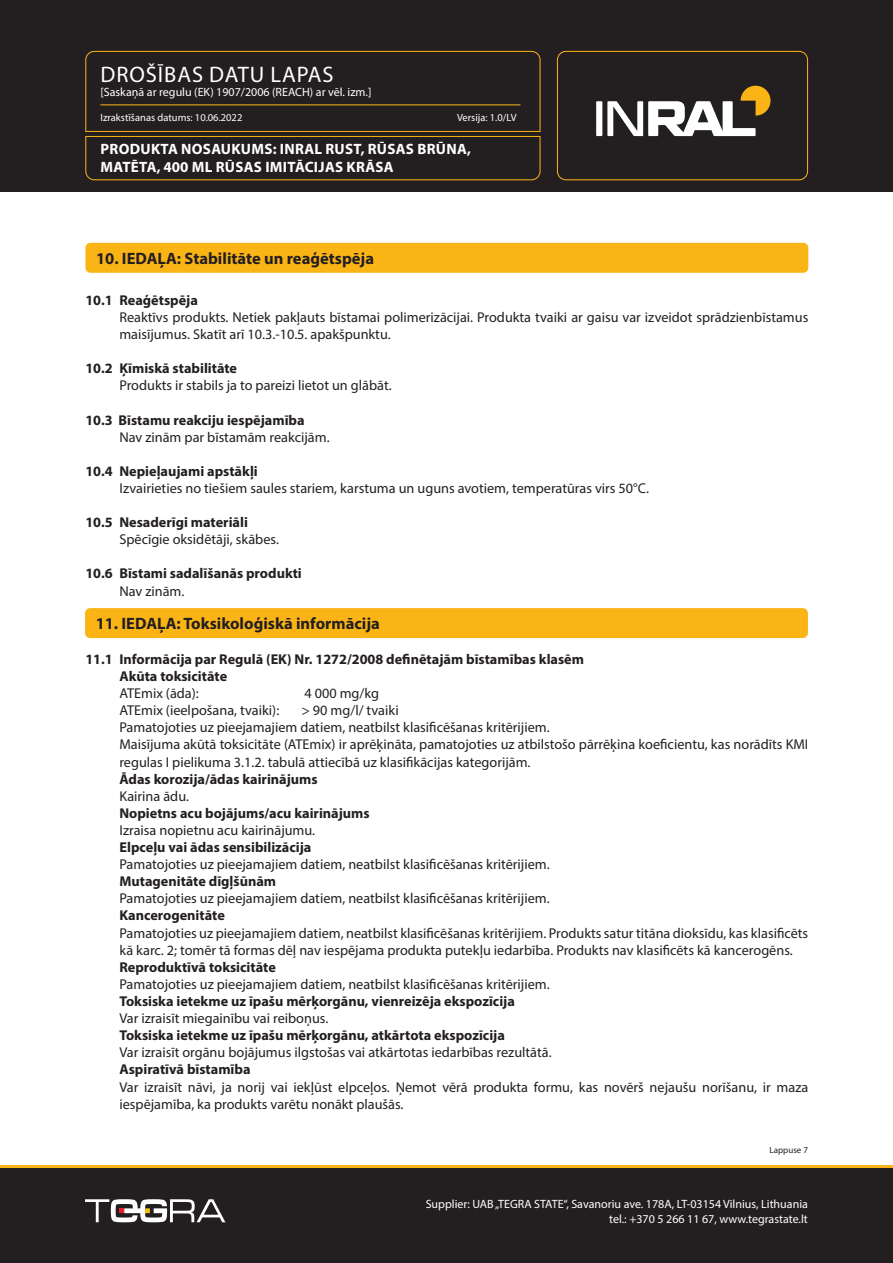
<style>
.page{position:relative;width:893px;height:1263px;background:#fff}
.page>*{position:absolute;margin:0;border:0;box-sizing:border-box;transform-origin:0 0}
.t1{font:22.5px "Myriad Pro";letter-spacing:.04em;color:#fff}
.Skyrius_baltas{font:700 16.5px "Myriad Pro";color:#231f20}
.t2{font:700 15px/18px "Myriad Pro";letter-spacing:.02em;color:#fff}
.Tekstas_paprastas_Bold{font:14.25px/17.1px "Myriad Pro";color:#231f20}
.Tekstas_paprastas_Bold-2{font:700 14.25px "Myriad Pro";color:#231f20}
.t3{font:12px/14.4px "Myriad Pro";color:#fff;text-align:right}
.t4{font:10.5px "Myriad Pro";color:#fff}
.t5{font:9px "Myriad Pro";color:#231f20}
</style>
<div class="page">
<div style="left:0;top:1165px;width:893px;height:98px;background:#231f20"></div>
<div style="left:0;top:0;width:893px;height:191px;background:#231f20"></div>
<svg style="left:85px;top:51px;width:456px;height:130px"></svg>
<div style="left:557px;top:51px;width:251px;height:129px;border:1px solid #fbb416;border-radius:9px"></div>
<hr style="left:100px;top:104px;width:420px;height:1px;background:#fbb416">
<svg style="left:85px;top:1199px;width:140px;height:23px"></svg>
<div style="left:596px;top:101px;width:6px;height:35px;background:#fff"></div>
<svg style="left:607px;top:86px;width:163px;height:50px"></svg>
<hr style="left:0;top:1165px;width:893px;height:2px;background:#fbb416">
<div style="left:85px;top:243px;width:723px;height:30px;background:#fbb416;border-radius:5px"></div>
<div style="left:85px;top:608px;width:723px;height:30px;background:#fbb416;border-radius:5px"></div>
<h1 class="t1" style="left:101px;top:60px;width:234px">DROŠĪBAS DATU LAPAS</h1>
<p class="t3" style="left:100px;top:85px;width:273px">[Saskaņā ar regulu (EK) 1907/2006 (REACH) ar vēl. izm.]</p>
<p class="t4" style="left:100px;top:111px;width:144px">Izrakstīšanas datums: 10.06.2022</p>
<p class="t4" style="left:457px;top:111px;width:61px">Versija: 1.0/LV</p>
<p class="t2" style="left:101px;top:139px;width:372px">PRODUKTA NOSAUKUMS: INRAL RUST, RŪSAS BRŪNA,<br>MATĒTA, 400 ML RŪSAS IMITĀCIJAS KRĀSA</p>
<p class="Skyrius_baltas" style="left:96px;top:248px;width:280px">10. IEDAĻA: Stabilitāte un reaģētspēja</p>
<p class="Tekstas_paprastas_Bold-2" style="left:85px;top:291px;width:114px">10.1 Reaģētspēja</p>
<p class="Tekstas_paprastas_Bold" style="left:119px;top:308px;width:690px">Reaktīvs produkts. Netiek pakļauts bīstamai polimerizācijai. Produkta tvaiki ar gaisu var izveidot sprādzienbīstamus maisījumus. Skatīt arī 10.3.-10.5. apakšpunktu.</p>
<p class="Tekstas_paprastas_Bold-2" style="left:85px;top:359px;width:153px">10.2 Ķīmiskā stabilitāte</p>
<p class="Tekstas_paprastas_Bold" style="left:119px;top:377px;width:274px">Produkts ir stabils ja to pareizi lietot un glābāt.</p>
<p class="Tekstas_paprastas_Bold-2" style="left:85px;top:410px;width:221px">10.3 Bīstamu reakciju iespējamība</p>
<p class="Tekstas_paprastas_Bold" style="left:119px;top:428px;width:212px">Nav zinām par bīstamām reakcijām.</p>
<p class="Tekstas_paprastas_Bold-2" style="left:85px;top:462px;width:174px">10.4 Nepieļaujami apstākļi</p>
<p class="Tekstas_paprastas_Bold" style="left:119px;top:479px;width:531px">Izvairieties no tiešiem saules stariem, karstuma un uguns avotiem, temperatūras virs 50°C.</p>
<p class="Tekstas_paprastas_Bold-2" style="left:85px;top:513px;width:164px">10.5 Nesaderīgi materiāli</p>
<p class="Tekstas_paprastas_Bold" style="left:119px;top:531px;width:161px">Spēcīgie oksidētāji, skābes.</p>
<p class="Tekstas_paprastas_Bold-2" style="left:85px;top:564px;width:218px">10.6 Bīstami sadalīšanās produkti</p>
<p class="Tekstas_paprastas_Bold" style="left:119px;top:582px;width:67px">Nav zinām.</p>
<p class="Skyrius_baltas" style="left:96px;top:613px;width:286px">11. IEDAĻA: Toksikoloģiskā informācija</p>
<p class="Tekstas_paprastas_Bold-2" style="left:85px;top:650px;width:500px">11.1 Informācija par Regulā (EK) Nr. 1272/2008 definētajām bīstamības klasēm</p>
<p class="Tekstas_paprastas_Bold-2" style="left:119px;top:667px;width:109px">Akūta toksicitāte</p>
<p class="Tekstas_paprastas_Bold" style="left:119px;top:685px;width:81px">ATEmix (āda):</p>
<p class="Tekstas_paprastas_Bold" style="left:304px;top:685px;width:76px">4 000 mg/kg</p>
<p class="Tekstas_paprastas_Bold" style="left:119px;top:702px;width:161px">ATEmix (ieelpošana, tvaiki):</p>
<p class="Tekstas_paprastas_Bold" style="left:301px;top:702px;width:99px">&gt; 90 mg/l/ tvaiki</p>
<p class="Tekstas_paprastas_Bold" style="left:119px;top:719px;width:432px">Pamatojoties uz pieejamajiem datiem, neatbilst klasificēšanas kritērijiem.</p>
<p class="Tekstas_paprastas_Bold" style="left:119px;top:736px;width:690px">Maisījuma akūtā toksicitāte (ATEmix) ir aprēķināta, pamatojoties uz atbilstošo pārrēķina koeficientu, kas norādīts KMI regulas I pielikuma 3.1.2. tabulā attiecībā uz klasifikācijas kategorijām.</p>
<p class="Tekstas_paprastas_Bold-2" style="left:119px;top:769px;width:200px">Ādas korozija/ādas kairinājums</p>
<p class="Tekstas_paprastas_Bold" style="left:119px;top:787px;width:71px">Kairina ādu.</p>
<p class="Tekstas_paprastas_Bold-2" style="left:119px;top:804px;width:252px">Nopietns acu bojājums/acu kairinājums</p>
<p class="Tekstas_paprastas_Bold" style="left:119px;top:821px;width:197px">Izraisa nopietnu acu kairinājumu.</p>
<p class="Tekstas_paprastas_Bold-2" style="left:119px;top:838px;width:194px">Elpceļu vai ādas sensibilizācija</p>
<p class="Tekstas_paprastas_Bold" style="left:119px;top:856px;width:432px">Pamatojoties uz pieejamajiem datiem, neatbilst klasificēšanas kritērijiem.</p>
<p class="Tekstas_paprastas_Bold-2" style="left:119px;top:872px;width:158px">Mutagenitāte dīgļšūnām</p>
<p class="Tekstas_paprastas_Bold" style="left:119px;top:890px;width:432px">Pamatojoties uz pieejamajiem datiem, neatbilst klasificēšanas kritērijiem.</p>
<p class="Tekstas_paprastas_Bold-2" style="left:119px;top:906px;width:107px">Kancerogenitāte</p>
<p class="Tekstas_paprastas_Bold" style="left:119px;top:924px;width:690px">Pamatojoties uz pieejamajiem datiem, neatbilst klasificēšanas kritērijiem. Produkts satur titāna dioksīdu, kas klasificēts kā karc. 2; tomēr tā formas dēļ nav iespējama produkta putekļu iedarbība. Produkts nav klasificēts kā kancerogēns.</p>
<p class="Tekstas_paprastas_Bold-2" style="left:119px;top:958px;width:158px">Reproduktīvā toksicitāte</p>
<p class="Tekstas_paprastas_Bold" style="left:119px;top:975px;width:432px">Pamatojoties uz pieejamajiem datiem, neatbilst klasificēšanas kritērijiem.</p>
<p class="Tekstas_paprastas_Bold-2" style="left:119px;top:992px;width:397px">Toksiska ietekme uz īpašu mērķorgānu, vienreizēja ekspozīcija</p>
<p class="Tekstas_paprastas_Bold" style="left:119px;top:1009px;width:210px">Var izraisīt miegainību vai reiboņus.</p>
<p class="Tekstas_paprastas_Bold-2" style="left:119px;top:1026px;width:387px">Toksiska ietekme uz īpašu mērķorgānu, atkārtota ekspozīcija</p>
<p class="Tekstas_paprastas_Bold" style="left:119px;top:1044px;width:434px">Var izraisīt orgānu bojājumus ilgstošas vai atkārtotas iedarbības rezultātā.</p>
<p class="Tekstas_paprastas_Bold-2" style="left:119px;top:1060px;width:133px">Aspiratīvā bīstamība</p>
<p class="Tekstas_paprastas_Bold" style="left:119px;top:1078px;width:690px">Var izraisīt nāvi, ja norij vai iekļūst elpceļos. Ņemot vērā produkta formu, kas novērš nejaušu norīšanu, ir maza iespējamība, ka produkts varētu nonākt plaušās.</p>
<p class="t5" style="left:769px;top:1144px;width:40px">Lappuse 7</p>
<p class="t3" style="left:426px;top:1197px;width:384px">Supplier: UAB „TEGRA STATE“, Savanoriu ave. 178A, LT-03154 Vilnius, Lithuania tel.: +370 5 266 11 67, www.tegrastate.lt</p>
</div>
